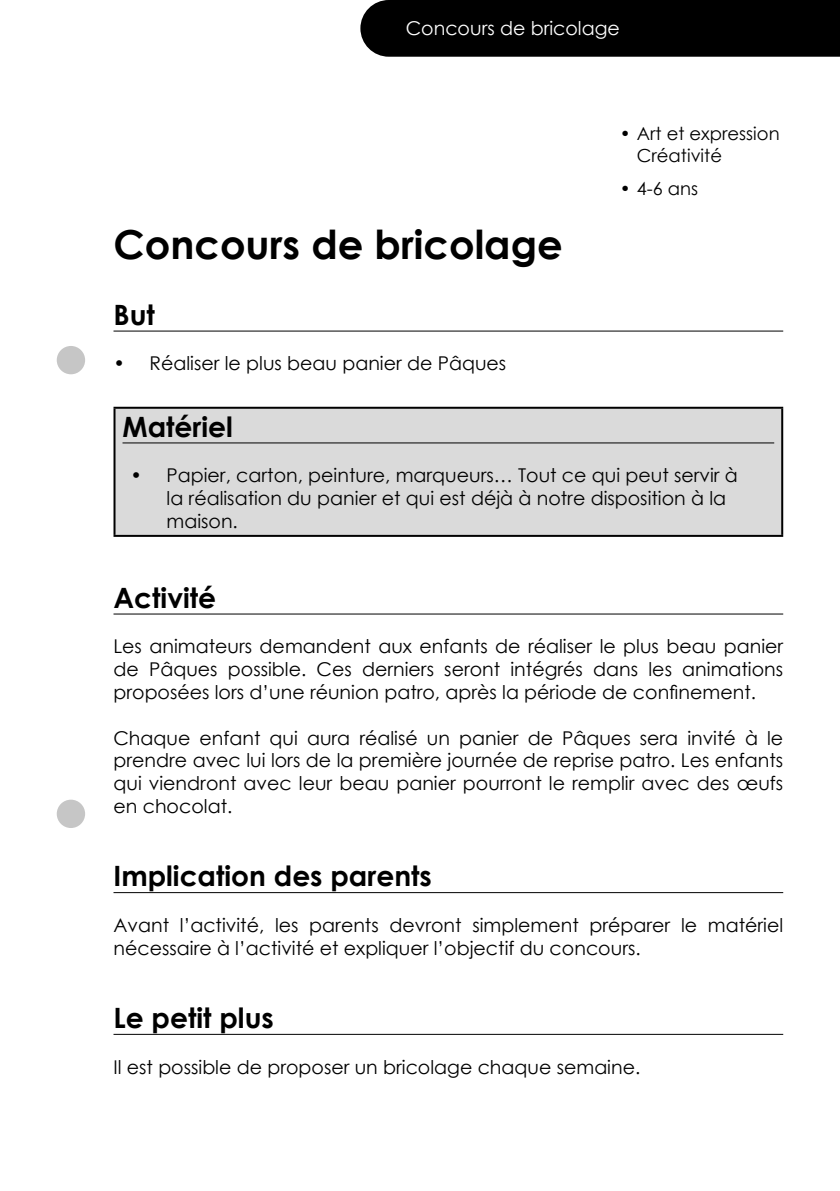
<style>
.page{position:relative;width:840px;height:1191px;background:#fff}
.page>*{position:absolute;margin:0;border:0;box-sizing:border-box;transform-origin:0 0}
.t1{font:700 40px "Century Gothic";color:#000}
.t2{font:700 28px "Century Gothic";color:#000}
.t3{font:19px/22.8px "Century Gothic";color:#000}
.t4{font:19px "Century Gothic";color:#fff}
.t5{font:18px/22.8px "Century Gothic";color:#000}
</style>
<div class="page">
<div style="left:57px;top:346px;width:28px;height:28px;background:#c6c6c6;border-radius:50%"></div>
<div style="left:57px;top:799px;width:28px;height:29px;background:#c6c6c6;border-radius:50%"></div>
<hr style="left:113px;top:330px;width:669px;height:1px;background:#000">
<hr style="left:113px;top:613px;width:669px;height:1px;background:#000">
<hr style="left:113px;top:892px;width:669px;height:1px;background:#000">
<hr style="left:113px;top:1033px;width:669px;height:1px;background:#000">
<div style="left:114px;top:408px;width:667px;height:128px;background:#dadada"></div>
<hr style="left:113px;top:407px;width:669px;height:2px;background:#000">
<hr style="left:113px;top:409px;width:2px;height:126px;background:#000">
<hr style="left:780px;top:409px;width:2px;height:126px;background:#000">
<hr style="left:113px;top:535px;width:669px;height:2px;background:#000">
<hr style="left:122px;top:442px;width:651px;height:1px;background:#000">
<div style="left:360px;top:0;width:479px;height:57px;background:#000"></div>
<p class="t4" style="left:405px;top:15px;width:215px">Concours de bricolage</p>
<h1 class="t1" style="left:113px;top:214px;width:450px">Concours de bricolage</h1>
<p class="t5" style="left:636px;top:121px;width:144px;text-indent:-17px">• Art et expression<br>Créativité</p>
<p class="t5" style="left:619px;top:177px;width:80px">• 4-6 ans</p>
<h2 class="t2" style="left:113px;top:293px;width:43px">But</h2>
<p class="t3" style="left:113px;top:352px;width:394px">• Réaliser le plus beau panier de Pâques</p>
<h2 class="t2" style="left:122px;top:405px;width:112px">Matériel</h2>
<p class="t3" style="left:166px;top:464px;width:572px;text-indent:-36px">• Papier, carton, peinture, marqueurs… Tout ce qui peut servir à la réalisation du panier et qui est déjà à notre disposition à la maison.</p>
<h2 class="t2" style="left:113px;top:576px;width:104px">Activité</h2>
<p class="t3" style="left:113px;top:635px;width:670px;text-align:justify">Les animateurs demandent aux enfants de réaliser le plus beau panier de Pâques possible. Ces derniers seront intégrés dans les animations proposées lors d’une réunion patro, après la période de confinement.</p>
<p class="t3" style="left:113px;top:726px;width:671px;text-align:justify">Chaque enfant qui aura réalisé un panier de Pâques sera invité à le prendre avec lui lors de la première journée de reprise patro. Les enfants qui viendront avec leur beau panier pourront le remplir avec des œufs en chocolat.</p>
<h2 class="t2" style="left:113px;top:855px;width:320px">Implication des parents</h2>
<p class="t3" style="left:113px;top:913px;width:670px">Avant l’activité, les parents devront simplement préparer le matériel nécessaire à l’activité et expliquer l’objectif du concours.</p>
<h2 class="t2" style="left:113px;top:996px;width:162px">Le petit plus</h2>
<p class="t3" style="left:113px;top:1055px;width:528px">Il est possible de proposer un bricolage chaque semaine.</p>
</div>
